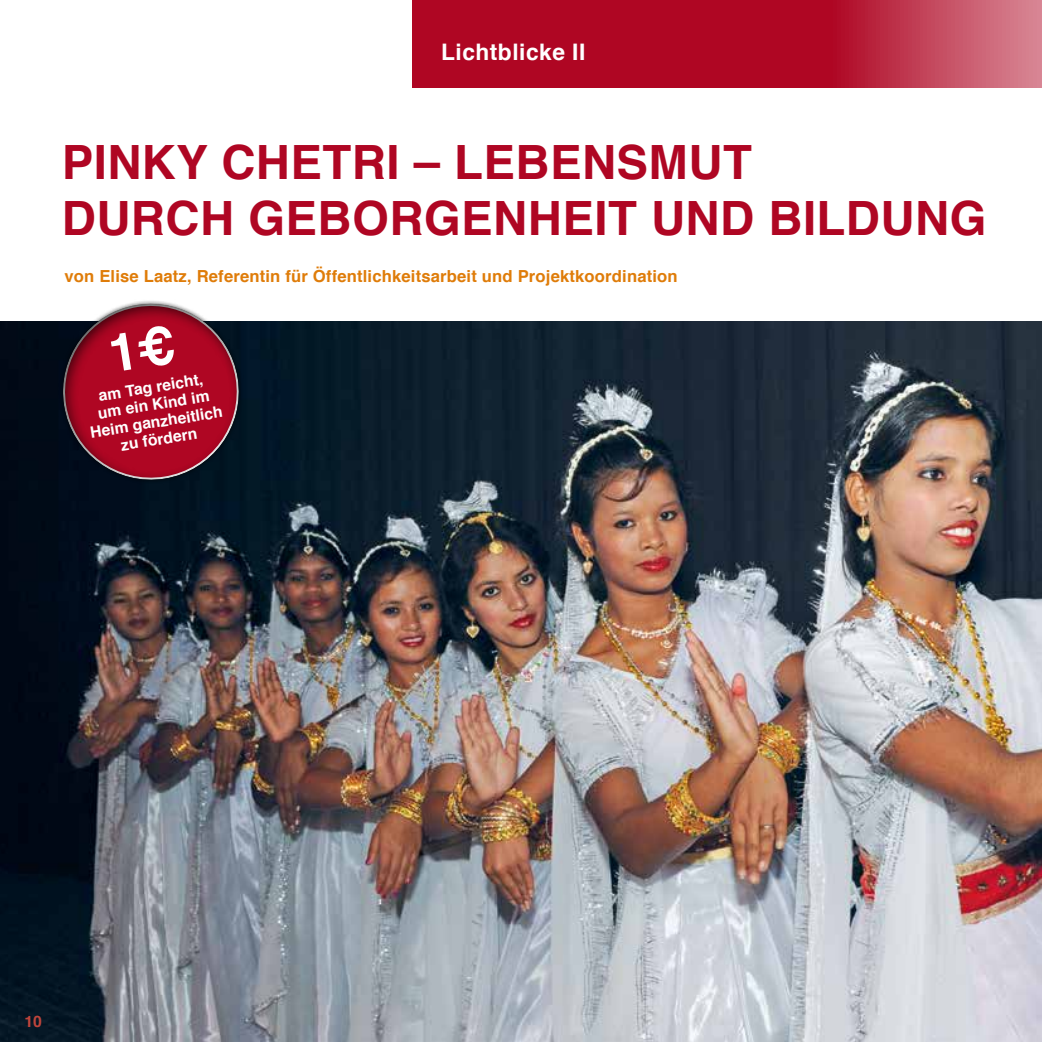
<style>
.page{position:relative;width:1042px;height:1042px;background:#fff}
.page>*{position:absolute;margin:0;border:0;box-sizing:border-box;transform-origin:0 0}
.t1{font:700 47.25px/56px "Helvetica";letter-spacing:.01em;color:#af0623}
.t2{font:700 22.75px "Helvetica";letter-spacing:.02em;color:#fff}
.t3{font:700 16.62px "Helvetica";letter-spacing:.01em;color:#df7c09}
.t4{font:700 15.75px/17.5px "Helvetica";color:#fff;text-align:center}
.t5{font:700 15.75px "Helvetica";color:#be443b}
</style>
<div class="page">
<img style="left:0;top:321px;width:1042px;height:721px">
<svg style="left:644px;top:0;width:398px;height:88px;background:#ba2942"></svg>
<div style="left:412px;top:0;width:232px;height:88px;background:#af0623"></div>
<svg style="left:48px;top:301px;width:204px;height:192px;background:#7d2539"></svg>
<h2 class="t2" style="left:441px;top:43px;width:146px">Lichtblicke II</h2>
<h1 class="t1" style="left:62px;top:139px;width:926px">PINKY CHETRI – LEBENSMUT<br>DURCH GEBORGENHEIT UND BILDUNG</h1>
<p class="t3" style="left:64px;top:269px;width:615px">von Elise Laatz, Referentin für Öffentlichkeitsarbeit und Projektkoordination</p>
<p class="t4" style="left:84px;top:390px;width:135px;rotate:-9deg">am Tag reicht,<br>um ein Kind im<br>Heim ganzheitlich zu fördern</p>
<p class="t5" style="left:25px;top:1015px;width:19px">10</p>
</div>
